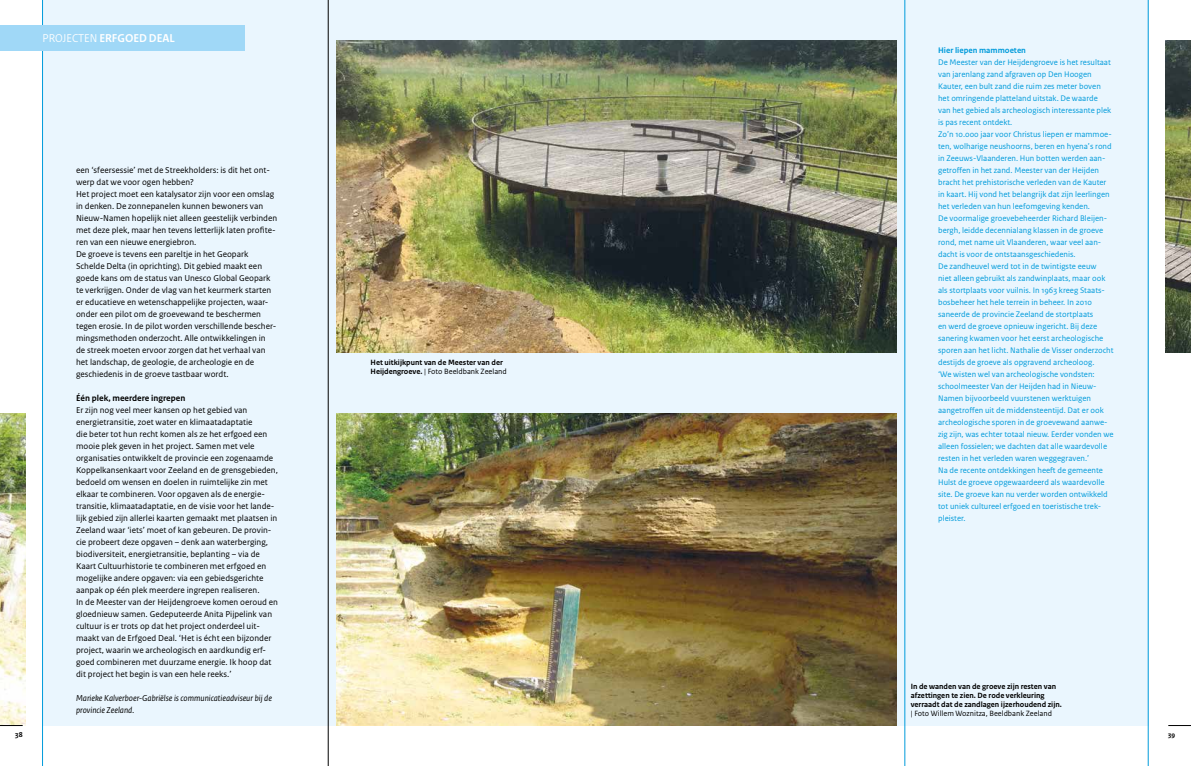
<style>
.page{position:relative;width:1191px;height:766px;background:#fff}
.page>*{position:absolute;margin:0;border:0;box-sizing:border-box;transform-origin:0 0}
.t1{font:700 12px "Rijksoverheid Sans Heading";color:#fff}
.t2{font:9px/12px "Rijksoverheid Sans Text";color:#000}
.t3{font:italic 9px/12px "Rijksoverheid Sans Text";color:#000}
.t4{font:700 9px "Rijksoverheid Sans Text";color:#000}
.t5{font:8.5px/12px "Rijksoverheid Sans Text";color:#009bdb}
.t6{font:700 8.5px "Rijksoverheid Sans Text";color:#009bdb}
.t7{font:700 8px/9px "Rijksoverheid Sans Text";color:#000}
.t8{font:8px "Rijksoverheid Sans Text";color:#000}
.t9{font:700 7.5px "Rijksoverheid Sans Text";color:#000}
.t10{font:700 7px "Rijksoverheid Sans Text";color:#000}
.s1{font-weight:400}
</style>
<div class="page">
<div style="left:43px;top:0;width:1105px;height:725px;background:#eaf6fe"></div>
<hr style="left:42px;top:0;width:1px;height:765px;background:#009bdb">
<hr style="left:1148px;top:0;width:1px;height:765px;background:#009bdb">
<hr style="left:904px;top:0;width:1px;height:765px;background:#009bdb">
<img style="left:337px;top:41px;width:559px;height:312px">
<img style="left:1165px;top:41px;width:26px;height:312px">
<img style="left:337px;top:413px;width:559px;height:312px">
<img style="left:0;top:413px;width:25px;height:312px">
<hr style="left:328px;top:0;width:1px;height:765px;background:#000">
<svg style="left:0;top:725px;width:23px;height:1px"></svg>
<svg style="left:1168px;top:725px;width:23px;height:1px"></svg>
<div style="left:0;top:26px;width:244px;height:25px;background:#a0d8f7"></div>
<h1 class="t1" style="left:43px;top:32px;width:134px"><span class="s1">PROJECTEN</span> ERFGOED DEAL</h1>
<p class="t2" style="left:76px;top:164px;width:203px">een ‘sfeersessie’ met de Streekholders: is dit het ont&shy;werp dat we voor ogen hebben?<br>Het project moet een katalysator zijn voor een omslag in denken. De zonnepanelen kunnen bewoners van Nieuw-Namen hopelijk niet alleen geestelijk verbinden met deze plek, maar hen tevens letterlijk laten profite&shy;ren van een nieuwe energiebron.<br>De groeve is tevens een pareltje in het Geopark Schelde Delta (in oprichting). Dit gebied maakt een goede kans om de status van Unesco Global Geopark te verkrijgen. Onder de vlag van het keurmerk starten er educatieve en wetenschappelijke projecten, waar&shy;onder een pilot om de groevewand te beschermen tegen erosie. In de pilot worden verschillende bescher&shy;mingsmethoden onderzocht. Alle ontwikkelingen in<br>de streek moeten ervoor zorgen dat het verhaal van het landschap, de geologie, de archeologie en de geschiedenis in de groeve tastbaar wordt.</p>
<p class="t4" style="left:76px;top:393px;width:111px">Één plek, meerdere ingrepen</p>
<p class="t2" style="left:76px;top:404px;width:203px">Er zijn nog veel meer kansen op het gebied van energietransitie, zoet water en klimaatadaptatie<br>die beter tot hun recht komen als ze het erfgoed een mooie plek geven in het project. Samen met vele organisaties ontwikkelt de provincie een zogenaamde Koppelkansenkaart voor Zeeland en de grensgebieden, bedoeld om wensen en doelen in ruimtelijke zin met elkaar te combineren. Voor opgaven als de energie&shy;transitie, klimaatadaptatie, en de visie voor het lande&shy;lijk gebied zijn allerlei kaarten gemaakt met plaatsen in Zeeland waar ‘iets’ moet of kan gebeuren. De provin&shy;cie probeert deze opgaven – denk aan waterberging, biodiversiteit, energietransitie, beplanting – via de Kaart Cultuurhistorie te combineren met erfgoed en mogelijke andere opgaven: via een gebiedsgerichte aanpak op één plek meerdere ingrepen realiseren.<br>In de Meester van der Heijdengroeve komen oeroud en gloednieuw samen. Gedeputeerde Anita Pijpelink van cultuur is er trots op dat het project onderdeel uit&shy;maakt van de Erfgoed Deal. ‘Het is écht een bijzonder project, waarin we archeologisch en aardkundig erf&shy;goed combineren met duurzame energie. Ik hoop dat dit project het begin is van een hele reeks.’</p>
<p class="t3" style="left:76px;top:692px;width:197px">Marieke Kalverboer-Gabriëlse is communicatieadviseur bij de provincie Zeeland.</p>
<p class="t7" style="left:370px;top:358px;width:138px">Het uitkijkpunt van de Meester van der<br>Heijdengroeve. <span class="s1">| Foto Beeldbank Zeeland</span></p>
<p class="t6" style="left:938px;top:45px;width:89px">Hier liepen mammoeten</p>
<p class="t5" style="left:938px;top:56px;width:177px">De Meester van der Heijdengroeve is het resultaat van jarenlang zand afgraven op Den Hoogen Kauter, een bult zand die ruim zes meter boven het omringende platteland uitstak. De waarde<br>van het gebied als archeologisch interessante plek is pas recent ontdekt.<br>Zo’n 10.000 jaar voor Christus liepen er mammoe&shy;ten, wolharige neushoorns, beren en hyena’s rond in Zeeuws-Vlaanderen. Hun botten werden aan&shy;getroffen in het zand. Meester van der Heijden bracht het prehistorische verleden van de Kauter in kaart. Hij vond het belangrijk dat zijn leerlingen het verleden van hun leefomgeving kenden.<br>De voormalige groevebeheerder Richard Bleijen&shy;bergh, leidde decennialang klassen in de groeve rond, met name uit Vlaanderen, waar veel aan&shy;dacht is voor de ontstaansgeschiedenis.<br>De zandheuvel werd tot in de twintigste eeuw<br>niet alleen gebruikt als zandwinplaats, maar ook als stortplaats voor vuilnis. In 1963 kreeg Staats&shy;bosbeheer het hele terrein in beheer. In 2010 saneerde de provincie Zeeland de stortplaats<br>en werd de groeve opnieuw ingericht. Bij deze sanering kwamen voor het eerst archeologische sporen aan het licht. Nathalie de Visser onderzocht destijds de groeve als opgravend archeoloog.<br>‘We wisten wel van archeologische vondsten: schoolmeester Van der Heijden had in Nieuw-Namen bijvoorbeeld vuurstenen werktuigen aangetroffen uit de middensteentijd. Dat er ook archeologische sporen in de groevewand aanwe&shy;zig zijn, was echter totaal nieuw. Eerder vonden we alleen fossielen; we dachten dat alle waardevolle resten in het verleden waren weggegraven.’<br>Na de recente ontdekkingen heeft de gemeente Hulst de groeve opgewaardeerd als waardevolle site. De groeve kan nu verder worden ontwikkeld tot uniek cultureel erfgoed en toeristische trek&shy;pleister.</p>
<p class="t7" style="left:910px;top:682px;width:153px">In de wanden van de groeve zijn resten van afzettingen te zien. De rode verkleuring verraadt dat de zandlagen ijzerhoudend zijn.</p>
<p class="t8" style="left:910px;top:708px;width:143px">| Foto Willem Woznitza, Beeldbank Zeeland</p>
<p class="t9" style="left:15px;top:730px;width:9px">38</p>
<p class="t10" style="left:1168px;top:730px;width:8px">39</p>
</div>
